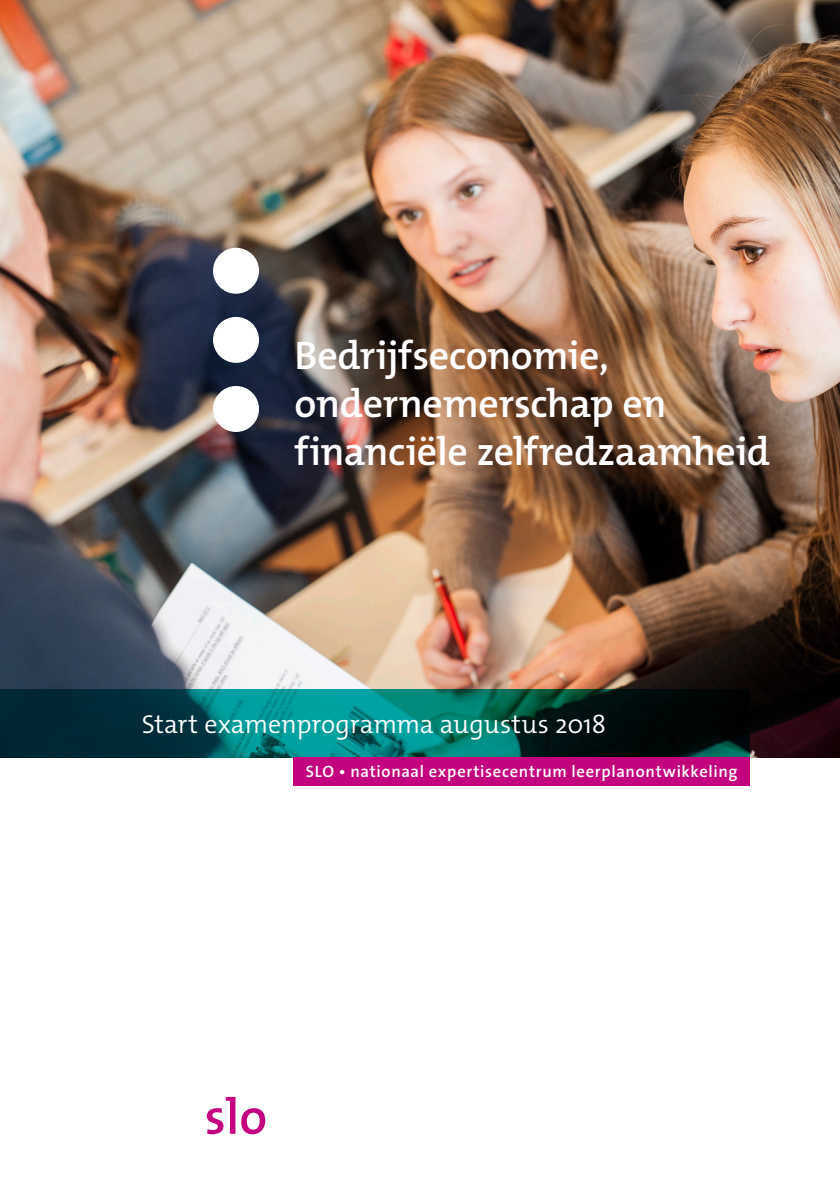
<style>
.page{position:relative;width:840px;height:1191px;background:#fff}
.page>*{position:absolute;margin:0;border:0;box-sizing:border-box;transform-origin:0 0}
.Titel{font:600 40px "The Mix Os F";letter-spacing:-.01em;color:#fff}
.Ondertitel{font:300 26px "The Mix Os F";letter-spacing:-.005em;color:#fff}
.t1{font:600 16.4px "The Sans Os F";letter-spacing:.04em;color:#fff}
</style>
<div class="page">
<img style="left:0;top:0;width:839px;height:757px">
<svg style="left:0;top:689px;width:749px;height:68px;background:#004c4c"></svg>
<div style="left:293px;top:757px;width:456px;height:28px;background:#c4047f"></div>
<div style="left:213px;top:248px;width:46px;height:46px;background:#fff;border-radius:50%"></div>
<div style="left:213px;top:317px;width:46px;height:46px;background:#fff;border-radius:50%"></div>
<div style="left:213px;top:386px;width:46px;height:46px;background:#fff;border-radius:50%"></div>
<svg style="left:207px;top:1096px;width:58px;height:38px"></svg>
<p class="Titel" style="left:294px;top:330px;width:315px">Bedrijfseconomie,</p>
<p class="Titel" style="left:294px;top:378px;width:373px">ondernemerschap en</p>
<p class="Titel" style="left:294px;top:426px;width:477px">financiële zelfredzaamheid</p>
<p class="Ondertitel" style="left:142px;top:707px;width:465px">Start examenprogramma augustus 2018</p>
<p class="t1" style="left:305px;top:761px;width:433px">SLO • nationaal expertisecentrum leerplanontwikkeling</p>
</div>
